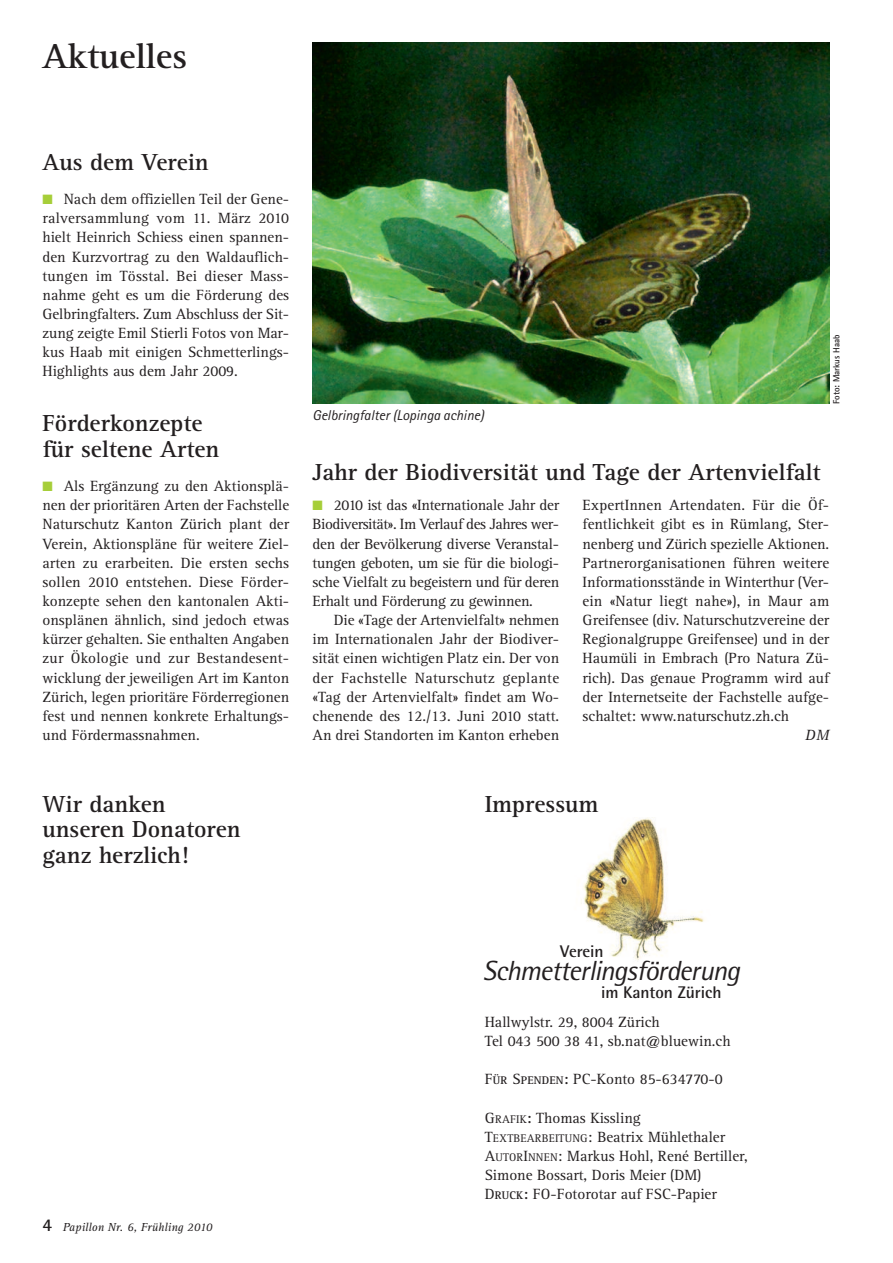
<style>
.page{position:relative;width:893px;height:1263px;background:#fff}
.page>*{position:absolute;margin:0;border:0;box-sizing:border-box;transform-origin:0 0}
.t1{font:700 36px "Rotis Serif";color:#231f20}
.t2{font:italic 27.6px "Rotis Semi Sans";letter-spacing:-.035em;color:#231f20}
.t3{font:700 24px/25.5px "Rotis Serif";color:#231f20}
.t4{font:700 16.95px "Rotis Semi Sans";color:#231f20}
.t5{font:15.3px/19.2px "Rotis Serif";color:#231f20;text-align:justify}
.t6{font:italic 15.3px "Rotis Serif";color:#231f20}
.t7{font:italic 14.25px "Rotis Sans Serif";color:#231f20}
.t8{font:italic 12px "Rotis Serif";color:#231f20}
.t9{font:12px "Rotis Semi Sans";color:#231f20}
.t10{font:700 9px "Rotis Sans Serif";color:#231f20}
.s1{color:#a6ce39}
.s2{font-family:"Rotis Sans Serif";font-weight:700;font-style:normal;font-size:18px}
.s3{font-weight:700;font-size:11.55px}
.s4{font-weight:700}
.s5{font-size:11.55px}
</style>
<div class="page">
<img style="left:581px;top:817px;width:123px;height:144px">
<img style="left:313px;top:43px;width:516px;height:361px">
<h1 class="t1" style="left:43px;top:44px;width:146px">Aktuelles</h1>
<h3 class="t3" style="left:43px;top:152px;width:168px">Aus dem Verein</h3>
<p class="t5" style="left:43px;top:191px;width:248px"><span class="s1">■</span> Nach dem offiziellen Teil der Gene&shy;ralversammlung vom 11. März 2010 hielt Heinrich Schiess einen spannen&shy;den Kurzvortrag zu den Waldauflich&shy;tungen im Tösstal. Bei dieser Mass&shy;nahme geht es um die Förderung des Gelbringfalters. Zum Abschluss der Sit&shy;zung zeigte Emil Stierli Fotos von Mar&shy;kus Haab mit einigen Schmetterlings-Highlights aus dem Jahr 2009.</p>
<h3 class="t3" style="left:43px;top:413px;width:178px">Förderkonzepte für seltene Arten</h3>
<p class="t5" style="left:43px;top:478px;width:248px"><span class="s1">■</span> Als Ergänzung zu den Aktionsplä&shy;nen der prioritären Arten der Fachstelle Naturschutz Kanton Zürich plant der Verein, Aktionspläne für weitere Ziel&shy;arten zu erarbeiten. Die ersten sechs sollen 2010 entstehen. Diese Förder&shy;konzepte sehen den kantonalen Akti&shy;onsplänen ähnlich, sind jedoch etwas kürzer gehalten. Sie enthalten Angaben zur Ökologie und zur Bestandesent&shy;wicklung der jeweiligen Art im Kanton Zürich, legen prioritäre Förderregionen fest und nennen konkrete Erhaltungs&shy;und Fördermassnahmen.</p>
<h3 class="t3" style="left:43px;top:794px;width:200px">Wir danken unseren Donatoren ganz herzlich!</h3>
<p class="t7" style="left:313px;top:410px;width:173px">Gelbringfalter (Lopinga achine)</p>
<h3 class="t3" style="left:313px;top:461px;width:509px">Jahr der Biodiversität und Tage der Artenvielfalt</h3>
<p class="t10" style="left:833px;top:404px;width:71px;rotate:-90deg">Foto: Markus Haab</p>
<p class="t5" style="left:313px;top:497px;width:248px"><span class="s1">■</span> 2010 ist das «Internationale Jahr der Biodiversität». Im Verlauf des Jahres wer&shy;den der Bevölkerung diverse Veranstal&shy;tungen geboten, um sie für die biologi&shy;sche Vielfalt zu begeistern und für deren Erhalt und Förderung zu gewinnen.</p>
<p class="t5" style="left:313px;top:612px;width:248px;text-indent:21px">Die «Tage der Artenvielfalt» nehmen im Internationalen Jahr der Biodiver&shy;sität einen wichtigen Platz ein. Der von der Fachstelle Naturschutz geplante «Tag der Artenvielfalt» findet am Wo&shy;chenende des 12./13. Juni 2010 statt.<br>An drei Standorten im Kanton erheben</p>
<p class="t5" style="left:583px;top:497px;width:248px">ExpertInnen Artendaten. Für die Öf&shy;fentlichkeit gibt es in Rümlang, Ster&shy;nenberg und Zürich spezielle Aktionen.<br>Partnerorganisationen führen weitere Informationsstände in Winterthur (Ver&shy;ein «Natur liegt nahe»), in Maur am Greifensee (div. Naturschutzvereine der Regionalgruppe Greifensee) und in der Haumüli in Embrach (Pro Natura Zü&shy;rich). Das genaue Programm wird auf der Internetseite der Fachstelle aufge&shy;schaltet: www.naturschutz.zh.ch</p>
<p class="t6" style="left:805px;top:730px;width:25px">DM</p>
<h3 class="t3" style="left:485px;top:794px;width:115px">Impressum</h3>
<p class="t8" style="left:43px;top:1223px;width:171px"><span class="s2">4</span> Papillon Nr. 6, Frühling 2010</p>
<p class="t4" style="left:560px;top:945px;width:45px">Verein</p>
<h2 class="t2" style="left:483px;top:961px;width:259px">Schmetterlingsförderung</h2>
<p class="t4" style="left:601px;top:986px;width:122px">im Kanton Zürich</p>
<p class="t9" style="left:602px;top:1015px;width:9px">H</p>
<p class="t5" style="left:485px;top:1014px;width:247px">Hallwylstr. 29, 8004 Zürich<br>Tel 043 500 38 41, sb.nat@bluewin.ch</p>
<p class="t5" style="left:485px;top:1071px;width:239px">F<span class="s3">ÜR</span> S<span class="s3">PENDEN</span><span class="s4">:</span> PC-Konto 85-634770-0</p>
<p class="t5" style="left:485px;top:1109px;width:264px;text-align:left">G<span class="s5">RAFIK</span><span class="s4">:</span> Thomas Kissling T<span class="s5">EXTBEARBEITUNG</span>: Beatrix Mühlethaler A<span class="s5">UTOR</span>I<span class="s5">NNEN</span>: Markus Hohl, René Bertiller, Simone Bossart, Doris Meier (DM)<br>D<span class="s3">RUCK</span><span class="s4">:</span> FO-Fotorotar auf FSC-Papier</p>
</div>
